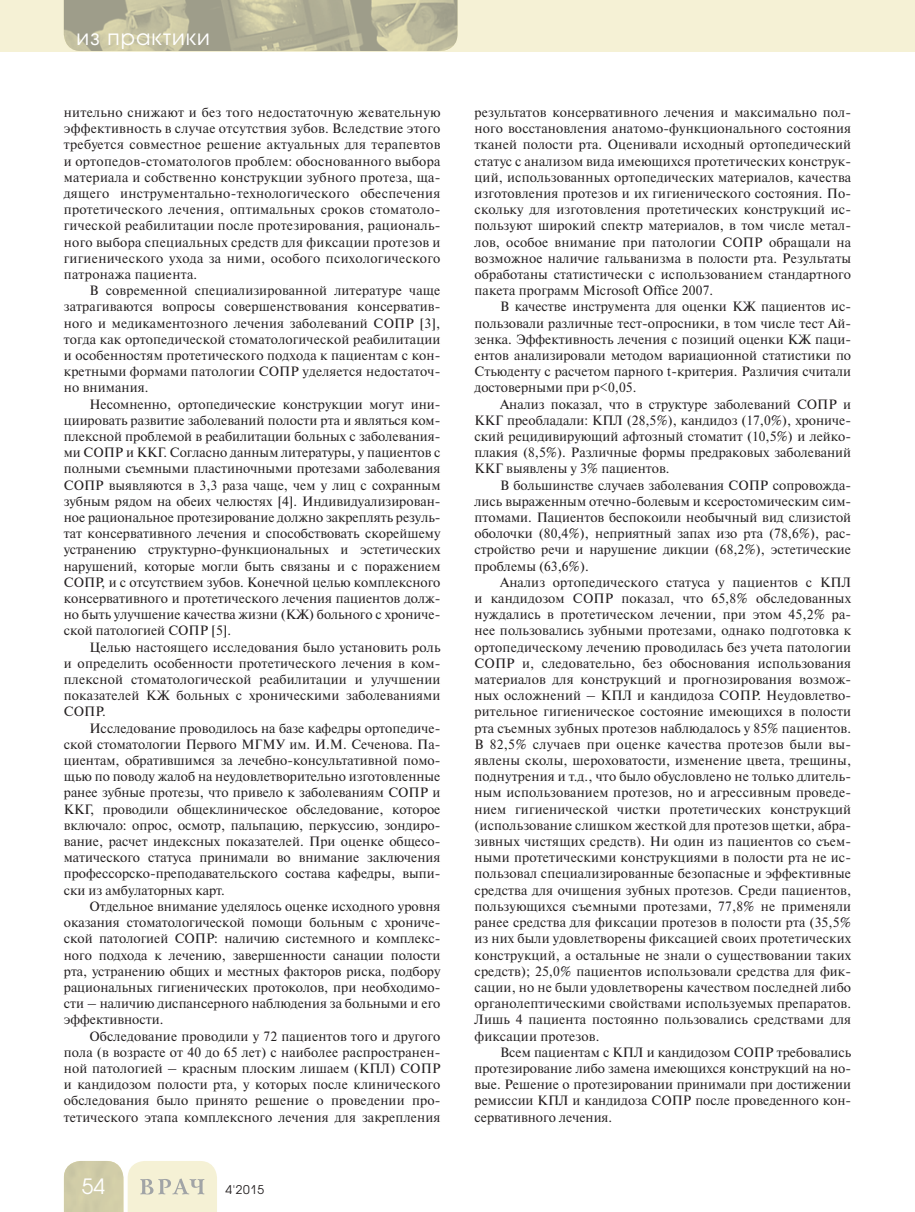
<style>
.page{position:relative;width:915px;height:1212px;background:#fff}
.page>*{position:absolute;margin:0;border:0;box-sizing:border-box;transform-origin:0 0}
.t1{font:21px "Avant Garde Gothic C";letter-spacing:.05em;color:#fff}
.t2{font:13.5px/16.2px "Newton C";color:#231f20;text-align:justify}
.t3{font:12px "Avant Garde Gothic C";color:#231f20}
</style>
<div class="page">
<div style="left:0;top:0;width:914px;height:51px;background:#f5f1d5"></div>
<svg style="left:64px;top:1161px;width:153px;height:51px"></svg>
<img style="left:64px;top:0;width:393px;height:51px">
<h1 class="t1" style="left:77px;top:27px;width:135px">из практики</h1>
<p class="t2" style="left:64px;top:106px;width:378px">нительно снижают и без того недостаточную жевательную эффективность в случае отсутствия зубов. Вследствие этого требуется совместное решение актуальных для терапевтов и ортопедов-стоматологов проблем: обоснованного выбора материала и собственно конструкции зубного протеза, ща&shy;дящего инструментально-технологического обеспечения протетического лечения, оптимальных сроков стоматоло&shy;гической реабилитации после протезирования, рациональ&shy;ного выбора специальных средств для фиксации протезов и гигиенического ухода за ними, особого психологического патронажа пациента.</p>
<p class="t2" style="left:64px;top:284px;width:378px;text-indent:26px">В современной специализированной литературе чаще затрагиваются вопросы совершенствования консерватив&shy;ного и медикаментозного лечения заболеваний СОПР [3], тогда как ортопедической стоматологической реабилитации и особенностям протетического подхода к пациентам с кон&shy;кретными формами патологии СОПР уделяется недостаточ&shy;но внимания.</p>
<p class="t2" style="left:64px;top:397px;width:378px;text-indent:26px">Несомненно, ортопедические конструкции могут ини&shy;циировать развитие заболеваний полости рта и являться ком&shy;плексной проблемой в реабилитации больных с заболевания&shy;ми СОПР и ККГ. Согласно данным литературы, у пациентов с полными съемными пластиночными протезами заболевания СОПР выявляются в 3,3 раза чаще, чем у лиц с сохранным зубным рядом на обеих челюстях [4]. Индивидуализирован&shy;ное рациональное протезирование должно закреплять резуль&shy;тат консервативного лечения и способствовать скорейшему устранению структурно-функциональных и эстетических нарушений, которые могли быть связаны и с поражением СОПР, и с отсутствием зубов. Конечной целью комплексного консервативного и протетического лечения пациентов долж&shy;но быть улучшение качества жизни (КЖ) больного с хрониче&shy;ской патологией СОПР [5].</p>
<p class="t2" style="left:64px;top:640px;width:378px;text-indent:26px">Целью настоящего исследования было установить роль и определить особенности протетического лечения в ком&shy;плексной стоматологической реабилитации и улучшении показателей КЖ больных с хроническими заболеваниями СОПР.</p>
<p class="t2" style="left:64px;top:721px;width:378px;text-indent:26px">Исследование проводилось на базе кафедры ортопедиче&shy;ской стоматологии Первого МГМУ им. И.М. Сеченова. Па&shy;циентам, обратившимся за лечебно-консультативной помо&shy;щью по поводу жалоб на неудовлетворительно изготовленные ранее зубные протезы, что привело к заболеваниям СОПР и ККГ, проводили общеклиническое обследование, которое включало: опрос, осмотр, пальпацию, перкуссию, зондиро&shy;вание, расчет индексных показателей. При оценке общесо&shy;матического статуса принимали во внимание заключения профессорско-преподавательского состава кафедры, выпи&shy;ски из амбулаторных карт.</p>
<p class="t2" style="left:64px;top:899px;width:378px;text-indent:26px">Отдельное внимание уделялось оценке исходного уровня оказания стоматологической помощи больным с хрониче&shy;ской патологией СОПР: наличию системного и комплекс&shy;ного подхода к лечению, завершенности санации полости рта, устранению общих и местных факторов риска, подбору рациональных гигиенических протоколов, при необходимо&shy;сти – наличию диспансерного наблюдения за больными и его эффективности.</p>
<p class="t2" style="left:64px;top:1029px;width:378px;text-indent:26px">Обследование проводили у 72 пациентов того и другого пола (в возрасте от 40 до 65 лет) с наиболее распространен&shy;ной патологией – красным плоским лишаем (КПЛ) СОПР и кандидозом полости рта, у которых после клинического обследования было принято решение о проведении про&shy;тетического этапа комплексного лечения для закрепления</p>
<h1 class="t1" style="left:82px;top:1177px;width:25px">54</h1>
<p class="t3" style="left:225px;top:1184px;width:40px">4'2015</p>
<p class="t2" style="left:474px;top:106px;width:378px">результатов консервативного лечения и максимально пол&shy;ного восстановления анатомо-функционального состояния тканей полости рта. Оценивали исходный ортопедический статус с анализом вида имеющихся протетических конструк&shy;ций, использованных ортопедических материалов, качества изготовления протезов и их гигиенического состояния. По&shy;скольку для изготовления протетических конструкций ис&shy;пользуют широкий спектр материалов, в том числе метал&shy;лов, особое внимание при патологии СОПР обращали на возможное наличие гальванизма в полости рта. Результаты обработаны статистически с использованием стандартного пакета программ Microsoft Office 2007.</p>
<p class="t2" style="left:474px;top:300px;width:378px;text-indent:26px">В качестве инструмента для оценки КЖ пациентов ис&shy;пользовали различные тест-опросники, в том числе тест Ай&shy;зенка. Эффективность лечения с позиций оценки КЖ паци&shy;ентов анализировали методом вариационной статистики по Стьюденту с расчетом парного t-критерия. Различия считали достоверными при p&lt;0,05.</p>
<p class="t2" style="left:474px;top:397px;width:378px;text-indent:26px">Анализ показал, что в структуре заболеваний СОПР и ККГ преобладали: КПЛ (28,5%), кандидоз (17,0%), хрониче&shy;ский рецидивирующий афтозный стоматит (10,5%) и лейко&shy;плакия (8,5%). Различные формы предраковых заболеваний ККГ выявлены у 3% пациентов.</p>
<p class="t2" style="left:474px;top:478px;width:378px;text-indent:26px">В большинстве случаев заболевания СОПР сопровожда&shy;лись выраженным отечно-болевым и ксеростомическим сим&shy;птомами. Пациентов беспокоили необычный вид слизистой оболочки (80,4%), неприятный запах изо рта (78,6%), рас&shy;стройство речи и нарушение дикции (68,2%), эстетические проблемы (63,6%).</p>
<p class="t2" style="left:474px;top:575px;width:378px;text-indent:26px">Анализ ортопедического статуса у пациентов с КПЛ и кандидозом СОПР показал, что 65,8% обследованных нуждались в протетическом лечении, при этом 45,2% ра&shy;нее пользовались зубными протезами, однако подготовка к ортопедическому лечению проводилась без учета патологии СОПР и, следовательно, без обоснования использования материалов для конструкций и прогнозирования возмож&shy;ных осложнений – КПЛ и кандидоза СОПР. Неудовлетво&shy;рительное гигиеническое состояние имеющихся в полости рта съемных зубных протезов наблюдалось у 85% пациентов.<br>В 82,5% случаев при оценке качества протезов были вы&shy;явлены сколы, шероховатости, изменение цвета, трещины, поднутрения и т.д., что было обусловлено не только длитель&shy;ным использованием протезов, но и агрессивным проведе&shy;нием гигиенической чистки протетических конструкций (использование слишком жесткой для протезов щетки, абра&shy;зивных чистящих средств). Ни один из пациентов со съем&shy;ными протетическими конструкциями в полости рта не ис&shy;пользовал специализированные безопасные и эффективные средства для очищения зубных протезов. Среди пациентов, пользующихся съемными протезами, 77,8% не применяли ранее средства для фиксации протезов в полости рта (35,5% из них были удовлетворены фиксацией своих протетических конструкций, а остальные не знали о существовании таких средств); 25,0% пациентов использовали средства для фик&shy;сации, но не были удовлетворены качеством последней либо органолептическими свойствами используемых препаратов.<br>Лишь 4 пациента постоянно пользовались средствами для фиксации протезов.</p>
<p class="t2" style="left:474px;top:1045px;width:378px;text-indent:26px">Всем пациентам с КПЛ и кандидозом СОПР требовались протезирование либо замена имеющихся конструкций на но&shy;вые. Решение о протезировании принимали при достижении ремиссии КПЛ и кандидоза СОПР после проведенного кон&shy;сервативного лечения.</p>
</div>
